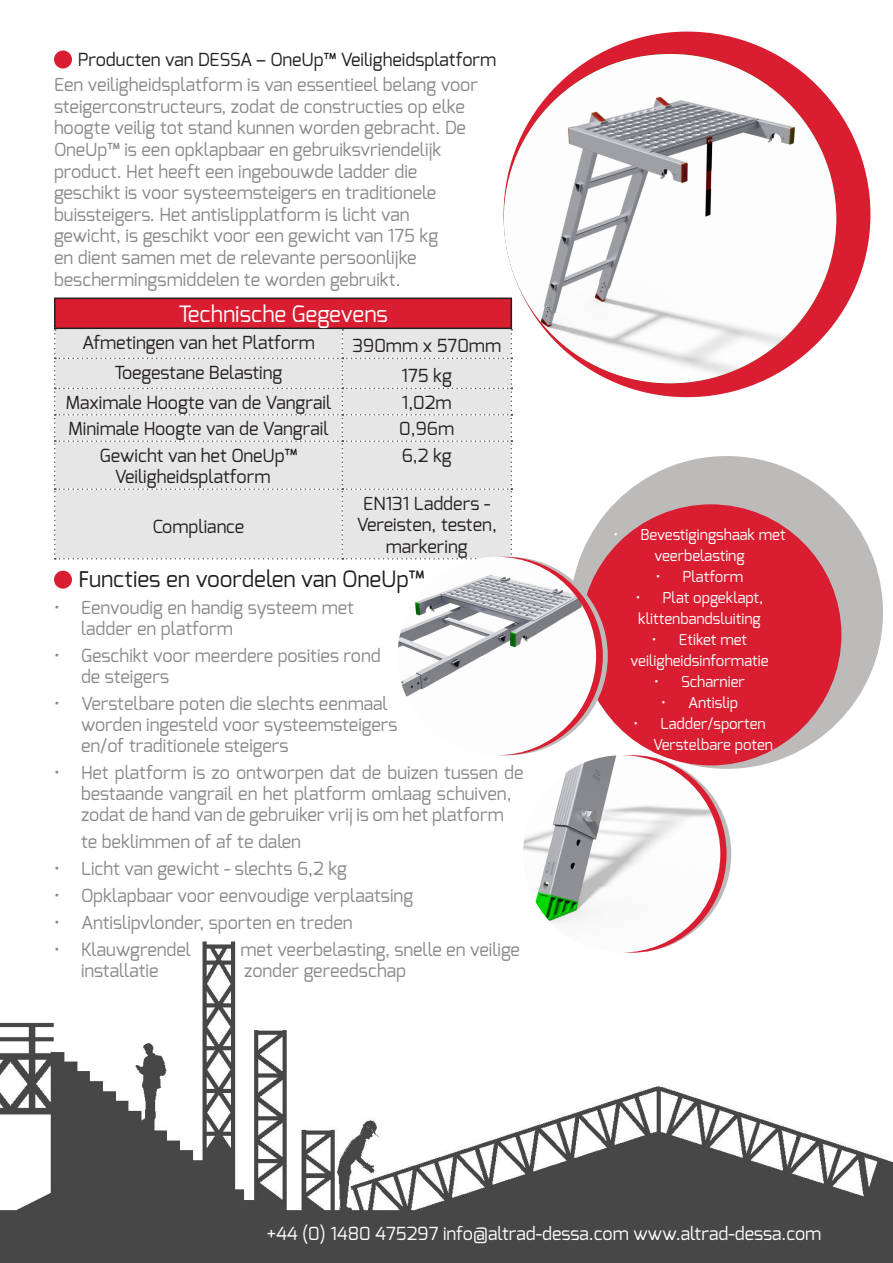
<style>
.page{position:relative;width:893px;height:1263px;background:#fff}
.page>*{position:absolute;margin:0;border:0;box-sizing:border-box;transform-origin:0 0}
.t1{font:22.5px "Exo";color:#231f20}
.t2{font:22.5px "Exo";color:#fff}
.t3{font:18px/21.6px "Exo";color:#8a898a}
.t4{font:18px/21.6px "Exo";color:#231f20;text-align:center}
.t5{font:18px "Exo";color:#fff}
.t6{font:15px "Exo";color:#fff}
</style>
<div class="page">
<img style="left:0;top:912px;width:893px;height:351px">
<div style="left:54px;top:51px;width:18px;height:18px;background:#da1e31;border-radius:50%"></div>
<hr style="left:54px;top:298px;width:288px;height:1px;background:#231f20">
<hr style="left:342px;top:298px;width:170px;height:1px;background:#231f20">
<svg style="left:54px;top:299px;width:458px;height:260px;background:#e3ced0"></svg>
<div style="left:54px;top:571px;width:18px;height:18px;background:#da1e31;border-radius:50%"></div>
<div style="left:504px;top:32px;width:366px;height:365px;background:#da1e31;border-radius:50%"></div>
<img style="left:504px;top:54px;width:332px;height:329px">
<div style="left:570px;top:456px;width:313px;height:313px;background:#bdbaba;border-radius:50%"></div>
<div style="left:580px;top:504px;width:261px;height:261px;background:#da1e31;border-radius:50%"></div>
<svg style="left:409px;top:557px;width:199px;height:198px"></svg>
<svg style="left:404px;top:557px;width:199px;height:198px"></svg>
<img style="left:398px;top:557px;width:198px;height:198px;border-radius:99px">
<svg style="left:539px;top:755px;width:188px;height:197px;background:#d93243"></svg>
<img style="left:523px;top:755px;width:197px;height:197px;border-radius:99px">
<p class="t4" style="left:78px;top:49px;width:420px">Producten van DESSA – OneUp™ Veiligheidsplatform</p>
<p class="t3" style="left:54px;top:74px;width:425px">Een veiligheidsplatform is van essentieel belang voor steigerconstructeurs, zodat de constructies op elke hoogte veilig tot stand kunnen worden gebracht. De OneUp™ is een opklapbaar en gebruiksvriendelijk product. Het heeft een ingebouwde ladder die geschikt is voor systeemsteigers en traditionele buissteigers. Het antislipplatform is licht van gewicht, is geschikt voor een gewicht van 175 kg<br>en dient samen met de relevante persoonlijke beschermingsmiddelen te worden gebruikt.</p>
<p class="t2" style="left:178px;top:300px;width:211px">Technische Gegevens</p>
<p class="t4" style="left:82px;top:331px;width:234px">Afmetingen van het Platform</p>
<p class="t4" style="left:352px;top:335px;width:150px">390mm x 570mm</p>
<p class="t4" style="left:115px;top:361px;width:170px">Toegestane Belasting</p>
<p class="t4" style="left:402px;top:365px;width:52px">175 kg</p>
<p class="t4" style="left:66px;top:391px;width:267px">Maximale Hoogte van de Vangrail</p>
<p class="t4" style="left:402px;top:391px;width:51px">1,02m</p>
<p class="t4" style="left:68px;top:418px;width:262px">Minimale Hoogte van de Vangrail</p>
<p class="t4" style="left:399px;top:418px;width:57px">0,96m</p>
<p class="t4" style="left:100px;top:444px;width:199px">Gewicht van het OneUp™</p>
<p class="t4" style="left:115px;top:466px;width:157px">Veiligheidsplatform</p>
<p class="t4" style="left:402px;top:444px;width:52px">6,2 kg</p>
<p class="t4" style="left:357px;top:492px;width:142px">EN131 Ladders -<br>Vereisten, testen, markering</p>
<p class="t1" style="left:89px;top:564px;width:337px">uncties en voordelen van OneUp™</p>
<p class="t3" style="left:81px;top:596px;width:274px;line-height:21px;text-indent:-27px">• Eenvoudig en handig systeem met ladder en platform</p>
<p class="t3" style="left:81px;top:644px;width:301px;line-height:21px;text-indent:-27px">• Geschikt voor meerdere posities rond de steigers</p>
<p class="t3" style="left:81px;top:692px;width:318px;line-height:21px;text-indent:-27px">• Verstelbare poten die slechts eenmaal worden ingesteld voor systeemsteigers en/of traditionele steigers</p>
<p class="t3" style="left:81px;top:761px;width:444px;line-height:21px;text-indent:-27px">• Het platform is zo ontworpen dat de buizen tussen de bestaande vangrail en het platform omlaag schuiven, zodat de hand van de gebruiker vrij is om het platform</p>
<p class="t3" style="left:81px;top:830px;width:222px">te beklimmen of af te dalen</p>
<p class="t3" style="left:54px;top:857px;width:295px">• Licht van gewicht - slechts 6,2 kg</p>
<p class="t3" style="left:54px;top:884px;width:361px">• Opklapbaar voor eenvoudige verplaatsing</p>
<p class="t3" style="left:54px;top:911px;width:300px">• Antislipvlonder, sporten en treden</p>
<p class="t3" style="left:54px;top:938px;width:139px">• Klauwgrendel</p>
<p class="t3" style="left:241px;top:938px;width:281px">met veerbelasting, snelle en veilige</p>
<p class="t3" style="left:81px;top:959px;width:79px">installatie</p>
<p class="t3" style="left:244px;top:959px;width:163px">zonder gereedschap</p>
<p class="t4" style="left:153px;top:516px;width:93px">Compliance</p>
<p class="t6" style="left:613px;top:525px;width:174px">• Bevestigingshaak met</p>
<p class="t6" style="left:654px;top:546px;width:92px">veerbelasting</p>
<p class="t6" style="left:656px;top:567px;width:89px">• Platform</p>
<p class="t6" style="left:636px;top:588px;width:129px">• Plat opgeklapt,</p>
<p class="t6" style="left:638px;top:609px;width:124px">klittenbandsluiting</p>
<p class="t6" style="left:652px;top:630px;width:97px">• Etiket met</p>
<p class="t6" style="left:630px;top:651px;width:140px">veiligheidsinformatie</p>
<p class="t6" style="left:654px;top:672px;width:92px">• Scharnier</p>
<p class="t6" style="left:661px;top:693px;width:78px">• Antislip</p>
<p class="t6" style="left:633px;top:714px;width:134px">• Ladder/sporten</p>
<p class="t6" style="left:626px;top:735px;width:148px">• Verstelbare poten</p>
<p class="t5" style="left:267px;top:1222px;width:556px">+44 (0) 1480 475297 info@altrad-dessa.com www.altrad-dessa.com</p>
</div>
